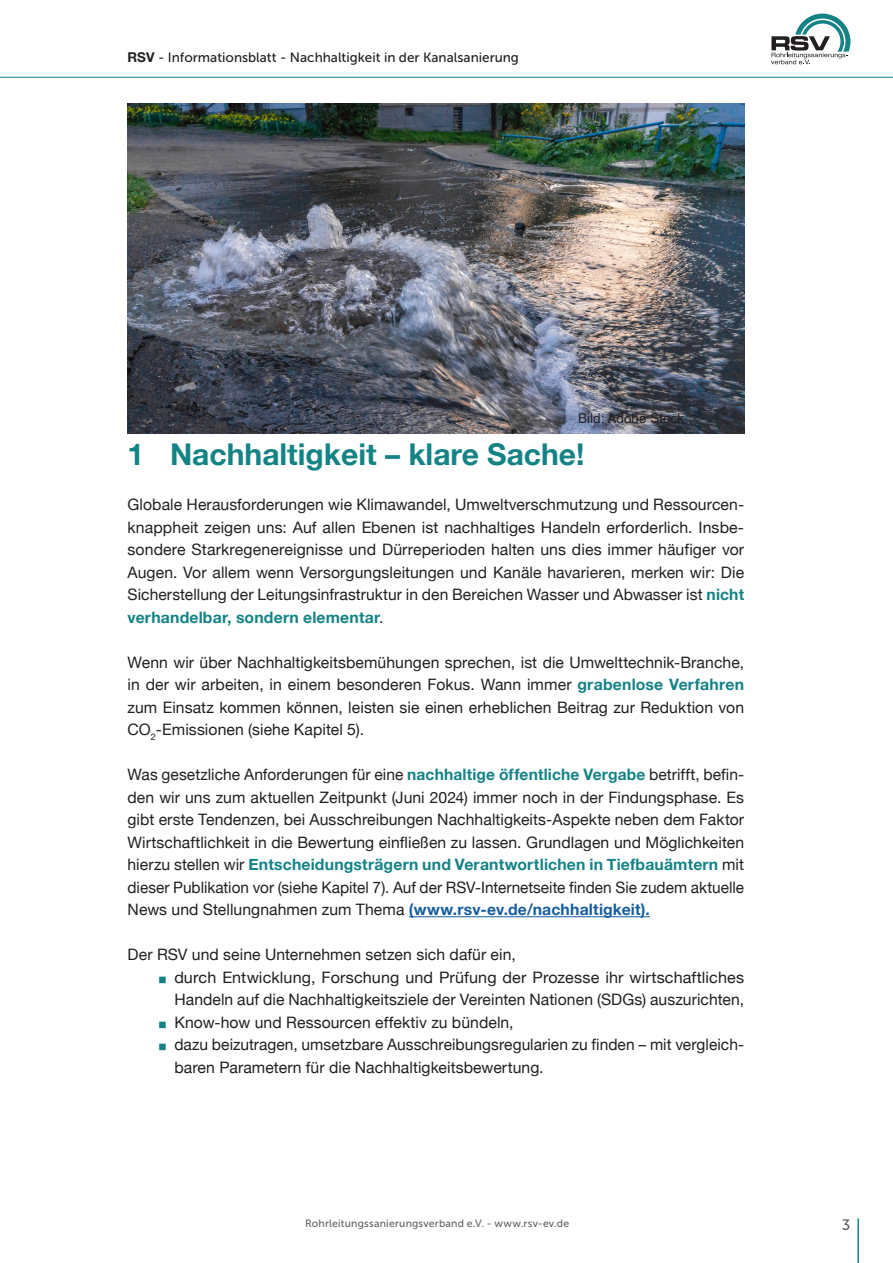
<style>
.page{position:relative;width:893px;height:1263px;background:#fff}
.page>*{position:absolute;margin:0;border:0;box-sizing:border-box;transform-origin:0 0}
.t1{font:700 30px "Helvetica Neue";color:#148385}
.Fliesstext{font:15.75px/22.5px "Helvetica Neue";letter-spacing:.005em;color:#231f20;text-align:justify}
.t2{font:15px "Museo Sans 500";color:#636366}
.t3{font:13.5px "Museo Sans 500";color:#231f20}
.t4{font:13.5px "Helvetica";color:#231f20}
.t5{font:10.5px "Museo Sans 500";letter-spacing:.02em;color:#636366}
.s1{font-family:"Helvetica Neue";font-weight:700}
.s2{font-weight:700;color:#148385}
.s3{font-weight:700;color:#175d9e}
.s4{color:#148385}
</style>
<div class="page">
<hr style="left:857px;top:1218px;width:2px;height:45px;background:#148385">
<hr style="left:0;top:77px;width:893px;height:1px;background:#148385">
<svg style="left:771px;top:14px;width:79px;height:51px"></svg>
<hr style="left:409px;top:916px;width:241px;height:1px;background:#175d9e">
<img style="left:128px;top:104px;width:616px;height:330px">
<p class="t3" style="left:128px;top:50px;width:393px"><span class="s1">RSV</span> - Informationsblatt - Nachhaltigkeit in der Kanalsanierung</p>
<p class="t4" style="left:578px;top:407px;width:107px">Bild: Adobe Stock</p>
<p class="t1" style="left:128px;top:431px;width:458px">1 Nachhaltigkeit – klare Sache!</p>
<p class="Fliesstext" style="left:128px;top:494px;width:618px">Globale Herausforderungen wie Klimawandel, Umweltverschmutzung und Ressourcen&shy;knappheit zeigen uns: Auf allen Ebenen ist nachhaltiges Handeln erforderlich. Insbe&shy;sondere Starkregenereignisse und Dürreperioden halten uns dies immer häufiger vor Augen. Vor allem wenn Versorgungsleitungen und Kanäle havarieren, merken wir: Die Sicherstellung der Leitungsinfrastruktur in den Bereichen Wasser und Abwasser ist <span class="s2">nicht verhandelbar, sondern elementar</span>.</p>
<p class="Fliesstext" style="left:128px;top:652px;width:618px">Wenn wir über Nachhaltigkeitsbemühungen sprechen, ist die Umwelttechnik-Branche, in der wir arbeiten, in einem besonderen Fokus. Wann immer <span class="s2">grabenlose Verfahren </span>zum Einsatz kommen können, leisten sie einen erheblichen Beitrag zur Reduktion von CO<sub>2</sub>-Emissionen (siehe Kapitel 5).</p>
<p class="Fliesstext" style="left:128px;top:764px;width:618px">Was gesetzliche Anforderungen für eine <span class="s2">nachhaltige öffentliche Vergabe</span> betrifft, befin&shy;den wir uns zum aktuellen Zeitpunkt (Juni 2024) immer noch in der Findungsphase. Es gibt erste Tendenzen, bei Ausschreibungen Nachhaltigkeits-Aspekte neben dem Faktor Wirtschaftlichkeit in die Bewertung einfließen zu lassen. Grundlagen und Möglichkeiten hierzu stellen wir <span class="s2">Entscheidungsträgern und Verantwortlichen in Tiefbauämtern</span> mit dieser Publikation vor (siehe Kapitel 7). Auf der RSV-Internetseite finden Sie zudem aktuelle News und Stellungnahmen zum Thema <span class="s3">(www.rsv-ev.de/nachhaltigkeit).</span></p>
<p class="Fliesstext" style="left:128px;top:944px;width:390px">Der RSV und seine Unternehmen setzen sich dafür ein,</p>
<p class="Fliesstext" style="left:157px;top:967px;width:588px;text-align:right"><span class="s4">◼</span> durch Entwicklung, Forschung und Prüfung der Prozesse ihr wirtschaftliches<br>Handeln auf die Nachhaltigkeitsziele der Vereinten Nationen (SDGs) auszurichten,</p>
<p class="Fliesstext" style="left:157px;top:1012px;width:358px"><span class="s4">◼</span> Know-how und Ressourcen effektiv zu bündeln,</p>
<p class="Fliesstext" style="left:174px;top:1034px;width:571px;text-indent:-17px"><span class="s4">◼</span> dazu beizutragen, umsetzbare Ausschreibungsregularien zu finden – mit vergleich&shy;baren Parametern für die Nachhaltigkeitsbewertung.</p>
<p class="t5" style="left:305px;top:1218px;width:266px">Rohrleitungssanierungsverband e.V. - www.rsv-ev.de</p>
<p class="t2" style="left:842px;top:1217px;width:10px">3</p>
</div>
